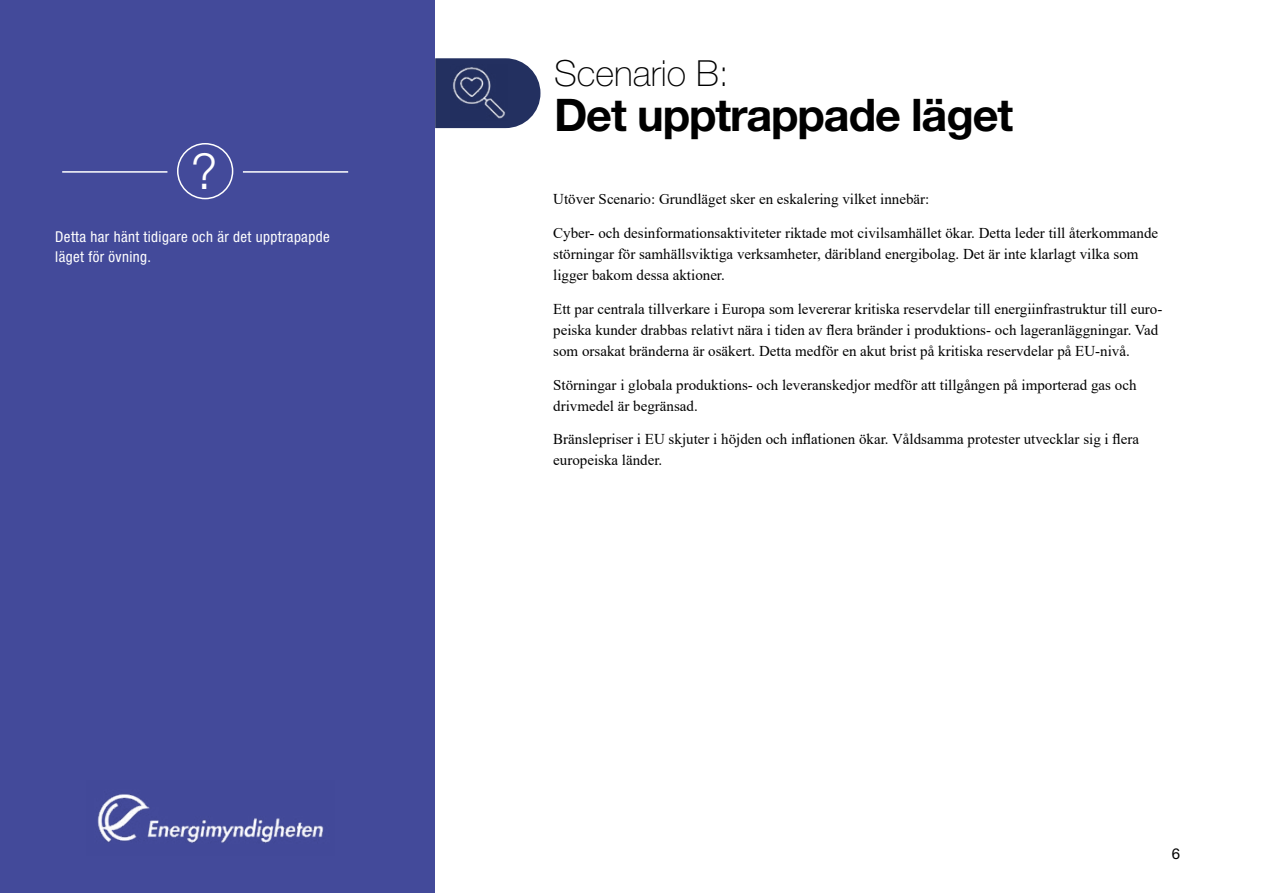
<style>
.page{position:relative;width:1263px;height:893px;background:#fff}
.page>*{position:absolute;margin:0;border:0;box-sizing:border-box;transform-origin:0 0}
.t1{font:300 49.5px "Helvetica Neue LT Std";color:#fff}
.t2{font:700 45px "Helvetica Neue LT Std";letter-spacing:-.025em;color:#000}
.t3{font:100 36px "Helvetica Neue LT Std";color:#000}
.t4{font:15px/21px "Times New Roman";color:#000}
.t5{font:condensed 15px/19.5px "Helvetica Neue LT Std";letter-spacing:.025em;color:#fff}
.t6{font:15px "Helvetica Neue LT Std";color:#000}
</style>
<div class="page">
<div style="left:0;top:0;width:435px;height:893px;background:#434a9a"></div>
<img style="left:97px;top:794px;width:227px;height:49px">
<hr style="left:62px;top:171px;width:105px;height:2px;background:#fff">
<hr style="left:243px;top:171px;width:105px;height:2px;background:#fff">
<div style="left:177px;top:143px;width:56px;height:56px;border:2px solid #fff;border-radius:50%"></div>
<svg style="left:435px;top:58px;width:105px;height:70px;background:#3e4a74"></svg>
<img style="left:451px;top:65px;width:56px;height:56px">
<p class="t1" style="left:191px;top:141px;width:28px">?</p>
<p class="t5" style="left:55px;top:227px;width:276px">Detta har hänt tidigare och är det upptrapapde läget för övning.</p>
<p class="t3" style="left:554px;top:53px;width:176px">Scenario B:</p>
<h1 class="t2" style="left:554px;top:87px;width:461px">Det upptrappade läget</h1>
<p class="t4" style="left:553px;top:188px;width:378px">Utöver Scenario: Grundläget sker en eskalering vilket innebär:</p>
<p class="t4" style="left:553px;top:222px;width:606px">Cyber- och desinformationsaktiviteter riktade mot civilsamhället ökar. Detta leder till återkommande störningar för samhällsviktiga verksamheter, däribland energibolag. Det är inte klarlagt vilka som ligger bakom dessa aktioner.</p>
<p class="t4" style="left:553px;top:298px;width:611px">Ett par centrala tillverkare i Europa som levererar kritiska reservdelar till energiinfrastruktur till euro&shy;peiska kunder drabbas relativt nära i tiden av flera bränder i produktions- och lageranläggningar. Vad som orsakat bränderna är osäkert. Detta medför en akut brist på kritiska reservdelar på EU-nivå.</p>
<p class="t4" style="left:553px;top:374px;width:585px">Störningar i globala produktions- och leveranskedjor medför att tillgången på importerad gas och drivmedel är begränsad.</p>
<p class="t4" style="left:553px;top:428px;width:587px">Bränslepriser i EU skjuter i höjden och inflationen ökar. Våldsamma protester utvecklar sig i flera europeiska länder.</p>
<p class="t6" style="left:1172px;top:844px;width:10px">6</p>
</div>
